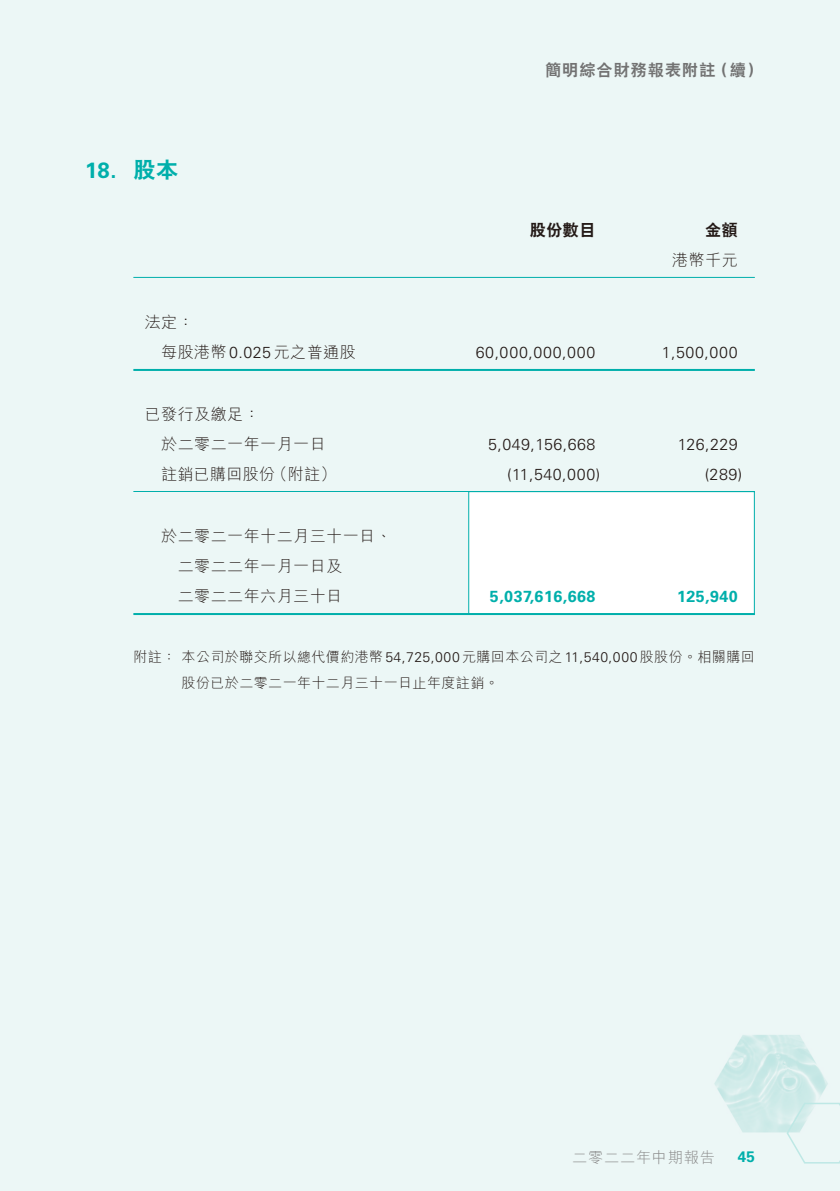
<style>
.page{position:relative;width:840px;height:1191px;background:#fff}
.page>*{position:absolute;margin:0;border:0;box-sizing:border-box;transform-origin:0 0}
.t1{font:700 22px "Univers LT Std";color:#00afab}
.t2{font:300 16px/30px "M Hei HK";letter-spacing:.03em;color:#231916}
.t3{font:300 16px "Univers LT Std";letter-spacing:.03em;color:#231916}
.t4{font:700 16px "Univers LT Std";letter-spacing:.03em;color:#00afab}
.t5{font:300 16px "Univers LT Std";letter-spacing:.05em;color:#231916}
.t6{font:800 16px "C Hei 2 HK";letter-spacing:.07em;color:#727272}
.t7{font:800 16px "C Hei 2 HK";letter-spacing:.03em;color:#231916}
.t8{font:300 15.2px "M Hei HK";letter-spacing:.05em;color:#898989}
.t9{font:700 15.2px "Univers LT Std";color:#00afab}
.t10{font:300 14px/26px "M Hei HK";letter-spacing:.03em;color:#231916}
.s1{font-family:"C Hei 2 HK";font-weight:800}
.s2{font-family:"Univers LT Std"}
</style>
<div class="page">
<div style="left:1px;top:0;width:838px;height:1191px;background:#ecf7f6"></div>
<img style="left:714px;top:1035px;width:114px;height:98px">
<svg style="left:785px;top:1101px;width:54px;height:63px"></svg>
<div style="left:468px;top:491px;width:286px;height:124px;background:#fff;border:1px solid #00afab"></div>
<hr style="left:133px;top:277px;width:621px;height:1px;background:#00afab">
<hr style="left:133px;top:369px;width:621px;height:2px;background:#00afab">
<hr style="left:133px;top:491px;width:621px;height:1px;background:#00afab">
<hr style="left:133px;top:613px;width:621px;height:2px;background:#00afab">
<h1 class="t1" style="left:85px;top:158px;width:94px">18. <span class="s1">股本</span></h1>
<p class="t2" style="left:161px;top:307px;width:196px;text-indent:-16px">法定：<br>每股港幣<span class="s2">0.025</span>元之普通股</p>
<p class="t2" style="left:161px;top:399px;width:166px;text-indent:-16px">已發行及繳足：<br>於二零二一年一月一日</p>
<p class="t6" style="left:545px;top:62px;width:219px">簡明綜合財務報表附註（續）</p>
<p class="t7" style="left:529px;top:222px;width:67px">股份數目</p>
<p class="t7" style="left:705px;top:222px;width:34px">金額</p>
<p class="t2" style="left:672px;top:245px;width:67px">港幣千元</p>
<p class="t5" style="left:475px;top:343px;width:121px">60,000,000,000</p>
<p class="t3" style="left:661px;top:343px;width:77px">1,500,000</p>
<p class="t3" style="left:487px;top:435px;width:109px">5,049,156,668</p>
<p class="t3" style="left:677px;top:435px;width:61px">126,229</p>
<p class="t2" style="left:161px;top:459px;width:177px">註銷已購回股份（附註）</p>
<p class="t3" style="left:507px;top:465px;width:95px">(11,540,000)</p>
<p class="t3" style="left:704px;top:465px;width:39px">(289)</p>
<p class="t2" style="left:177px;top:521px;width:215px;text-indent:-16px">於二零二一年十二月三十一日、二零二二年一月一日及<br>二零二二年六月三十日</p>
<p class="t4" style="left:489px;top:587px;width:107px">5,037,616,668</p>
<p class="t4" style="left:676px;top:587px;width:62px">125,940</p>
<p class="t10" style="left:181px;top:644px;width:574px;text-indent:-48px">附註：本公司於聯交所以總代價約港幣<span class="s2">54,725,000</span>元購回本公司之<span class="s2">11,540,000</span>股股份。相關購回股份已於二零二一年十二月三十一日止年度註銷。</p>
<p class="t8" style="left:571px;top:1149px;width:144px">二零二二年中期報告</p>
<p class="t9" style="left:737px;top:1147px;width:18px">45</p>
</div>
